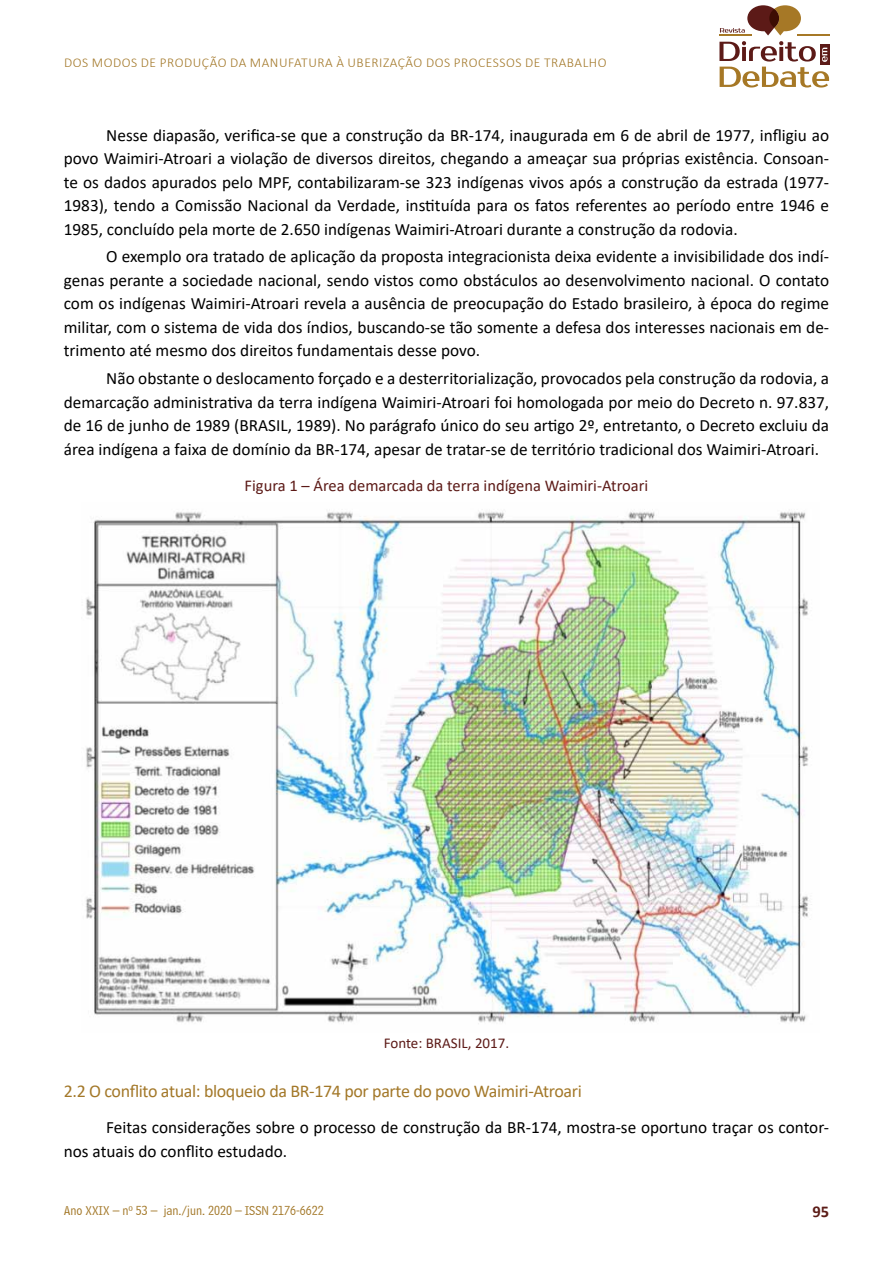
<style>
.page{position:relative;width:893px;height:1263px;background:#fff}
.page>*{position:absolute;margin:0;border:0;box-sizing:border-box;transform-origin:0 0}
.t1{font:18px "Calibri";letter-spacing:-.02em;color:#a37829}
.t2{font:17.25px/23.5px "Calibri";color:#000;text-align:justify}
.t3{font:16.5px "Calibri";color:#5c1a17}
.t4{font:700 16.5px "Calibri";color:#5c1c17}
.t5{font:15px "Calibri";color:#5c1a17}
.t6{font:300 13.5px "Calibri";letter-spacing:.04em;color:#a37829}
.t7{font:13.5px "Bell Centennial BT Address";color:#a37829}
</style>
<div class="page">
<hr style="left:797px;top:35px;width:32px;height:1px;background:#a67826">
<hr style="left:720px;top:35px;width:32px;height:1px;background:#a67826">
<svg style="left:719px;top:41px;width:110px;height:47px"></svg>
<svg style="left:720px;top:5px;width:81px;height:30px"></svg>
<img style="left:86px;top:509px;width:726px;height:515px">
<p class="t6" style="left:64px;top:54px;width:544px">DOS MODOS DE PRODUÇÃO DA MANUFATURA À UBERIZAÇÃO DOS PROCESSOS DE TRABALHO</p>
<p class="t2" style="left:64px;top:123px;width:767px;text-indent:43px">Nesse diapasão, verifica-se que a construção da BR-174, inaugurada em 6 de abril de 1977, infligiu ao povo Waimiri-Atroari a violação de diversos direitos, chegando a ameaçar sua próprias existência. Consoan&shy;te os dados apurados pelo MPF, contabilizaram-se 323 indígenas vivos após a construção da estrada (1977- 1983), tendo a Comissão Nacional da Verdade, instituída para os fatos referentes ao período entre 1946 e 1985, concluído pela morte de 2.650 indígenas Waimiri-Atroari durante a construção da rodovia.</p>
<p class="t2" style="left:64px;top:244px;width:767px;text-indent:43px">O exemplo ora tratado de aplicação da proposta integracionista deixa evidente a invisibilidade dos indí&shy;genas perante a sociedade nacional, sendo vistos como obstáculos ao desenvolvimento nacional. O contato com os indígenas Waimiri-Atroari revela a ausência de preocupação do Estado brasileiro, à época do regime militar, com o sistema de vida dos índios, buscando-se tão somente a defesa dos interesses nacionais em de&shy;trimento até mesmo dos direitos fundamentais desse povo.</p>
<p class="t2" style="left:64px;top:366px;width:767px;text-indent:43px">Não obstante o deslocamento forçado e a desterritorialização, provocados pela construção da rodovia, a demarcação administrativa da terra indígena Waimiri-Atroari foi homologada por meio do Decreto n. 97.837, de 16 de junho de 1989 (BRASIL, 1989). No parágrafo único do seu artigo 2º, entretanto, o Decreto excluiu da área indígena a faixa de domínio da BR-174, apesar de tratar-se de território tradicional dos Waimiri-Atroari.</p>
<p class="t3" style="left:245px;top:474px;width:405px">Figura 1 – Área demarcada da terra indígena Waimiri-Atroari</p>
<p class="t5" style="left:384px;top:1032px;width:127px">Fonte: BRASIL, 2017.</p>
<p class="t1" style="left:64px;top:1078px;width:520px">2.2 O conflito atual: bloqueio da BR-174 por parte do povo Waimiri-Atroari</p>
<p class="t2" style="left:64px;top:1115px;width:767px;text-indent:43px">Feitas considerações sobre o processo de construção da BR-174, mostra-se oportuno traçar os contor&shy;nos atuais do conflito estudado.</p>
<p class="t7" style="left:64px;top:1202px;width:262px">Ano XXIX – nº 53 – jan./jun. 2020 – ISSN 2176-6622</p>
<p class="t4" style="left:812px;top:1199px;width:18px">95</p>
</div>
